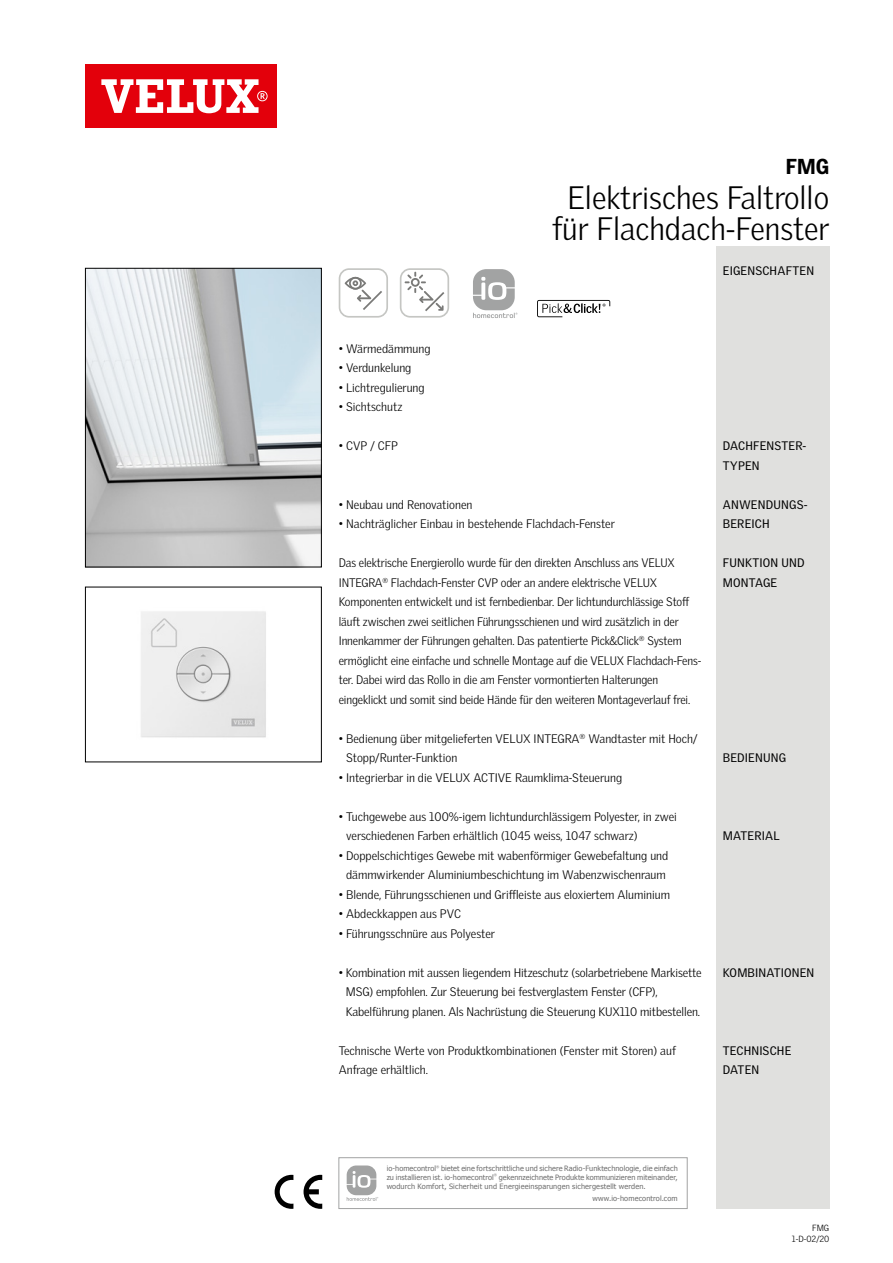
<style>
.page{position:relative;width:893px;height:1263px;background:#fff}
.page>*{position:absolute;margin:0;border:0;box-sizing:border-box;transform-origin:0 0}
.t1{font:300 31.5px/31.5px "Velux Gothic";color:#000;text-align:center}
.t2{font:900 21px "Velux Gothic";color:#000}
.t3{font:300 12px/19.5px "Velux Gothic";letter-spacing:-.01em;color:#000}
.t4{font:12px/19.5px "Velux Gothic";letter-spacing:.015em;color:#000}
.t5{font:300 8.7px/10.5px "Velux Gothic";letter-spacing:-.01em;color:#000;text-align:right}
.t6{font:7.35px/8.9px "Tahoma";letter-spacing:.01em;color:#6e6e6e}
.t7{font:3.45px "Tahoma";color:#6e6e6e}
</style>
<div class="page">
<div style="left:85px;top:64px;width:191px;height:64px;background:#e3000b"></div>
<svg style="left:101px;top:79px;width:167px;height:34px"></svg>
<div style="left:716px;top:247px;width:113px;height:962px;background:#e0e0de"></div>
<img style="left:87px;top:270px;width:233px;height:295px">
<div style="left:85px;top:268px;width:237px;height:299px;border:1px solid #000"></div>
<svg style="left:304px;top:1175px;width:18px;height:34px"></svg>
<svg style="left:275px;top:1175px;width:18px;height:34px"></svg>
<img style="left:141px;top:611px;width:125px;height:127px">
<div style="left:85px;top:587px;width:237px;height:175px;border:1px solid #000"></div>
<svg style="left:537px;top:300px;width:73px;height:17px"></svg>
<svg style="left:473px;top:269px;width:45px;height:49px"></svg>
<svg style="left:345px;top:277px;width:37px;height:33px"></svg>
<div style="left:339px;top:268px;width:49px;height:50px;border:2px solid #c5c6c3;border-radius:10px"></div>
<svg style="left:405px;top:272px;width:39px;height:39px"></svg>
<div style="left:400px;top:268px;width:49px;height:50px;border:2px solid #c5c6c3;border-radius:10px"></div>
<div style="left:339px;top:1157px;width:348px;height:52px;border:1px solid #a2a3a3"></div>
<svg style="left:347px;top:1165px;width:31px;height:36px"></svg>
<h2 class="t2" style="left:786px;top:153px;width:45px">FMG</h2>
<h1 class="t1" style="left:552px;top:181px;width:279px">Elektrisches Faltrollo für Flachdach-Fenster</h1>
<p class="t4" style="left:723px;top:260px;width:93px">EIGENSCHAFTEN</p>
<p class="t3" style="left:339px;top:338px;width:93px">• Wärmedämmung</p>
<p class="t3" style="left:339px;top:358px;width:74px">• Verdunkelung</p>
<p class="t3" style="left:339px;top:377px;width:87px">• Lichtregulierung</p>
<p class="t3" style="left:339px;top:397px;width:65px">• Sichtschutz</p>
<p class="t3" style="left:339px;top:436px;width:61px">• CVP / CFP</p>
<p class="t3" style="left:339px;top:494px;width:135px">• Neubau und Renovationen</p>
<p class="t3" style="left:339px;top:514px;width:277px">• Nachträglicher Einbau in bestehende Flachdach-Fenster</p>
<p class="t3" style="left:339px;top:553px;width:364px">Das elektrische Energierollo wurde für den direkten Anschluss ans VELUX INTEGRA<sup>®</sup> Flachdach-Fenster CVP oder an andere elektrische VELUX Komponenten entwickelt und ist fernbedienbar. Der lichtundurchlässige Stoff läuft zwischen zwei seitlichen Führungsschienen und wird zusätzlich in der Innenkammer der Führungen gehalten. Das patentierte Pick&amp;Click<sup>®</sup> System ermöglicht eine einfache und schnelle Montage auf die VELUX Flachdach-Fens&shy;ter. Dabei wird das Rollo in die am Fenster vormontierten Halterungen eingeklickt und somit sind beide Hände für den weiteren Montageverlauf frei.</p>
<p class="t3" style="left:346px;top:728px;width:353px;text-indent:-7px">• Bedienung über mitgelieferten VELUX INTEGRA<sup>®</sup> Wandtaster mit Hoch/<br>Stopp/Runter-Funktion</p>
<p class="t3" style="left:339px;top:767px;width:285px">• Integrierbar in die VELUX ACTIVE Raumklima-Steuerung</p>
<p class="t3" style="left:346px;top:806px;width:332px;text-indent:-7px">• Tuchgewebe aus 100%-igem lichtundurchlässigem Polyester, in zwei verschiedenen Farben erhältlich (1045 weiss, 1047 schwarz)</p>
<p class="t3" style="left:339px;top:845px;width:331px;text-align:center">• Doppelschichtiges Gewebe mit wabenförmiger Gewebefaltung und dämmwirkender Aluminiumbeschichtung im Wabenzwischenraum</p>
<p class="t3" style="left:339px;top:884px;width:333px">• Blende, Führungsschienen und Griffleiste aus eloxiertem Aluminium</p>
<p class="t3" style="left:339px;top:904px;width:124px">• Abdeckkappen aus PVC</p>
<p class="t3" style="left:339px;top:923px;width:158px">• Führungsschnüre aus Polyester</p>
<p class="t3" style="left:346px;top:962px;width:357px;text-indent:-7px">• Kombination mit aussen liegendem Hitzeschutz (solarbetriebene Markisette<br>MSG) empfohlen. Zur Steuerung bei festverglastem Fenster (CFP),<br>Kabelführung planen. Als Nachrüstung die Steuerung KUX110 mitbestellen.</p>
<p class="t3" style="left:339px;top:1040px;width:339px">Technische Werte von Produktkombinationen (Fenster mit Storen) auf<br>Anfrage erhältlich.</p>
<p class="t4" style="left:723px;top:436px;width:85px">DACHFENSTER-<br>TYPEN</p>
<p class="t4" style="left:723px;top:494px;width:86px">ANWENDUNGS-<br>BEREICH</p>
<p class="t4" style="left:723px;top:553px;width:83px">FUNKTION UND<br>MONTAGE</p>
<p class="t4" style="left:723px;top:748px;width:65px">BEDIENUNG</p>
<p class="t4" style="left:723px;top:826px;width:58px">MATERIAL</p>
<p class="t4" style="left:723px;top:962px;width:93px">KOMBINATIONEN</p>
<p class="t4" style="left:723px;top:1040px;width:70px">TECHNISCHE<br>DATEN</p>
<p class="t6" style="left:387px;top:1163px;width:51px">io-homecontrol</p>
<p class="t7" style="left:436px;top:1164px;width:5px">®</p>
<p class="t6" style="left:387px;top:1163px;width:293px;text-indent:54px">bietet eine fortschrittliche und sichere Radio-Funktechnologie, die einfach zu installieren ist. io-homecontrol</p>
<p class="t7" style="left:494px;top:1173px;width:5px">®</p>
<p class="t6" style="left:387px;top:1172px;width:293px;text-indent:112px">gekennzeichnete Produkte kommunizieren miteinander, wodurch Komfort, Sicherheit und Energieeinsparungen sichergestellt werden.</p>
<p class="t6" style="left:592px;top:1193px;width:87px">www.io-homecontrol.com</p>
<p class="t5" style="left:792px;top:1223px;width:39px">FMG<br>1-D-02/20</p>
</div>
